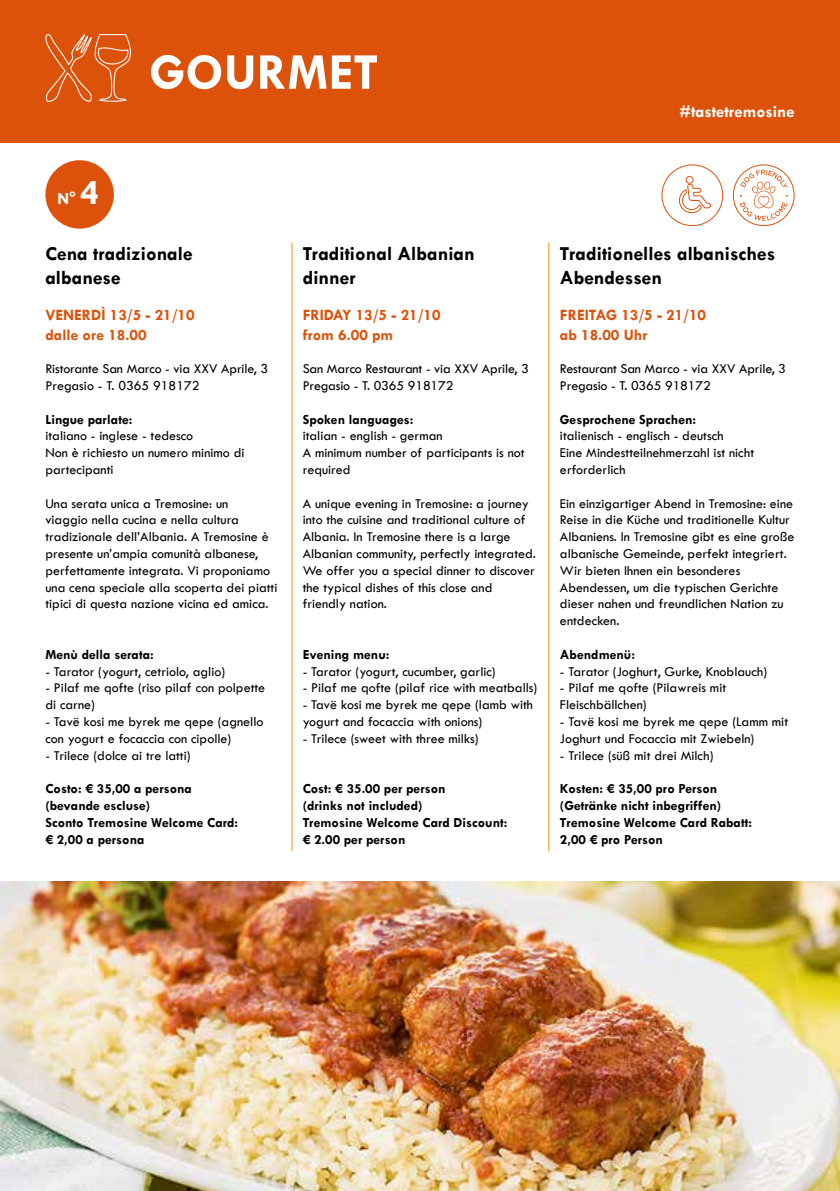
<style>
.page{position:relative;width:840px;height:1191px;background:#fff}
.page>*{position:absolute;margin:0;border:0;box-sizing:border-box;transform-origin:0 0}
.t1{font:700 52px "Tw Cen";color:#fff}
.t2{font:700 20px/24px "Tw Cen";color:#000}
.t3{font:700 17.2px "Tw Cen";color:#fff}
.t4{font:700 16px/19.2px "Tw Cen";color:#dd520b}
.t5{font:14px/16.8px "Tw Cen";color:#000}
.t6{font:700 14px/16.8px "Tw Cen";color:#000}
.s1{font-size:35.6px}
</style>
<div class="page">
<div style="left:0;top:0;width:839px;height:142px;background:#dd520b"></div>
<img style="left:0;top:882px;width:839px;height:309px">
<svg style="left:45px;top:34px;width:86px;height:68px"></svg>
<div style="left:45px;top:160px;width:69px;height:69px;background:#dd520b;border-radius:50%"></div>
<hr style="left:291px;top:242px;width:1px;height:609px;background:#f39200">
<hr style="left:548px;top:242px;width:1px;height:609px;background:#f39200">
<svg style="left:739px;top:170px;width:48px;height:51px"></svg>
<div style="left:732px;top:164px;width:62px;height:62px;border:1px solid #dd520b;border-radius:50%"></div>
<svg style="left:678px;top:177px;width:33px;height:37px"></svg>
<div style="left:685px;top:176px;width:8px;height:8px;border:1px solid #dd520b;border-radius:50%"></div>
<div style="left:661px;top:164px;width:61px;height:62px;border:1px solid #dd520b;border-radius:50%"></div>
<h1 class="t1" style="left:149px;top:41px;width:230px">GOURMET</h1>
<p class="t3" style="left:679px;top:101px;width:116px">#tastetremosine</p>
<p class="t3" style="left:57px;top:188px;width:44px">N° <span class="s1">4</span></p>
<h2 class="t2" style="left:45px;top:241px;width:149px">Cena tradizionale albanese</h2>
<p class="t4" style="left:45px;top:305px;width:151px">VENERDÌ 13/5 - 21/10 dalle ore 18.00</p>
<p class="t5" style="left:45px;top:360px;width:224px">Ristorante San Marco - via XXV Aprile, 3<br>Pregasio - T. 0365 918172</p>
<p class="t6" style="left:45px;top:410px;width:89px">Lingue parlate:</p>
<p class="t5" style="left:45px;top:427px;width:200px">italiano - inglese - tedesco<br>Non è richiesto un numero minimo di partecipanti</p>
<p class="t5" style="left:45px;top:495px;width:233px">Una serata unica a Tremosine: un<br>viaggio nella cucina e nella cultura tradizionale dell’Albania. A Tremosine è presente un’ampia comunità albanese, perfettamente integrata. Vi proponiamo una cena speciale alla scoperta dei piatti tipici di questa nazione vicina ed amica.</p>
<p class="t6" style="left:45px;top:645px;width:110px">Menù della serata:</p>
<p class="t5" style="left:45px;top:663px;width:181px">- Tarator (yogurt, cetriolo, aglio)</p>
<p class="t5" style="left:45px;top:679px;width:221px">- Pilaf me qofte (riso pilaf con polpette di carne)</p>
<p class="t5" style="left:45px;top:713px;width:219px">- Tavë kosi me byrek me qepe (agnello con yogurt e focaccia con cipolle)</p>
<p class="t5" style="left:45px;top:747px;width:147px">- Trilece (dolce ai tre latti)</p>
<p class="t6" style="left:45px;top:780px;width:194px">Costo: € 35,00 a persona (bevande escluse)<br>Sconto Tremosine Welcome Card: € 2,00 a persona</p>
<h2 class="t2" style="left:302px;top:241px;width:173px">Traditional Albanian dinner</h2>
<p class="t4" style="left:302px;top:305px;width:139px">FRIDAY 13/5 - 21/10 from 6.00 pm</p>
<p class="t5" style="left:302px;top:360px;width:227px">San Marco Restaurant - via XXV Aprile, 3<br>Pregasio - T. 0365 918172</p>
<p class="t6" style="left:302px;top:410px;width:112px">Spoken languages:</p>
<p class="t5" style="left:302px;top:427px;width:223px">italian - english - german<br>A minimum number of participants is not required</p>
<p class="t5" style="left:302px;top:495px;width:235px">A unique evening in Tremosine: a journey into the cuisine and traditional culture of Albania. In Tremosine there is a large Albanian community, perfectly integrated.<br>We offer you a special dinner to discover the typical dishes of this close and friendly nation.</p>
<p class="t6" style="left:302px;top:645px;width:88px">Evening menu:</p>
<p class="t5" style="left:302px;top:663px;width:194px">- Tarator (yogurt, cucumber, garlic)</p>
<p class="t5" style="left:302px;top:679px;width:236px">- Pilaf me qofte (pilaf rice with meatballs)</p>
<p class="t5" style="left:302px;top:696px;width:232px">- Tavë kosi me byrek me qepe (lamb with yogurt and focaccia with onions)</p>
<p class="t5" style="left:302px;top:730px;width:177px">- Trilece (sweet with three milks)</p>
<p class="t6" style="left:302px;top:780px;width:206px">Cost: € 35.00 per person<br>(drinks not included)<br>Tremosine Welcome Card Discount: € 2.00 per person</p>
<h2 class="t2" style="left:559px;top:241px;width:217px">Traditionelles albanisches<br>Abendessen</h2>
<p class="t4" style="left:559px;top:305px;width:147px">FREITAG 13/5 - 21/10 ab 18.00 Uhr</p>
<p class="t5" style="left:559px;top:360px;width:227px">Restaurant San Marco - via XXV Aprile, 3<br>Pregasio - T. 0365 918172</p>
<p class="t6" style="left:559px;top:410px;width:138px">Gesprochene Sprachen:</p>
<p class="t5" style="left:559px;top:427px;width:195px">italienisch - englisch - deutsch<br>Eine Mindestteilnehmerzahl ist nicht erforderlich</p>
<p class="t5" style="left:559px;top:495px;width:236px">Ein einzigartiger Abend in Tremosine: eine Reise in die Küche und traditionelle Kultur Albaniens. In Tremosine gibt es eine große albanische Gemeinde, perfekt integriert.<br>Wir bieten Ihnen ein besonderes Abendessen, um die typischen Gerichte dieser nahen und freundlichen Nation zu entdecken.</p>
<p class="t6" style="left:559px;top:645px;width:76px">Abendmenü:</p>
<p class="t5" style="left:559px;top:663px;width:208px">- Tarator (Joghurt, Gurke, Knoblauch)</p>
<p class="t5" style="left:559px;top:679px;width:168px">- Pilaf me qofte (Pilawreis mit<br>Fleischbällchen)</p>
<p class="t5" style="left:559px;top:713px;width:229px">- Tavë kosi me byrek me qepe (Lamm mit<br>Joghurt und Focaccia mit Zwiebeln)</p>
<p class="t5" style="left:559px;top:747px;width:155px">- Trilece (süß mit drei Milch)</p>
<p class="t6" style="left:559px;top:780px;width:193px">Kosten: € 35,00 pro Person (Getränke nicht inbegriffen)<br>Tremosine Welcome Card Rabatt:<br>2,00 € pro Person</p>
</div>
